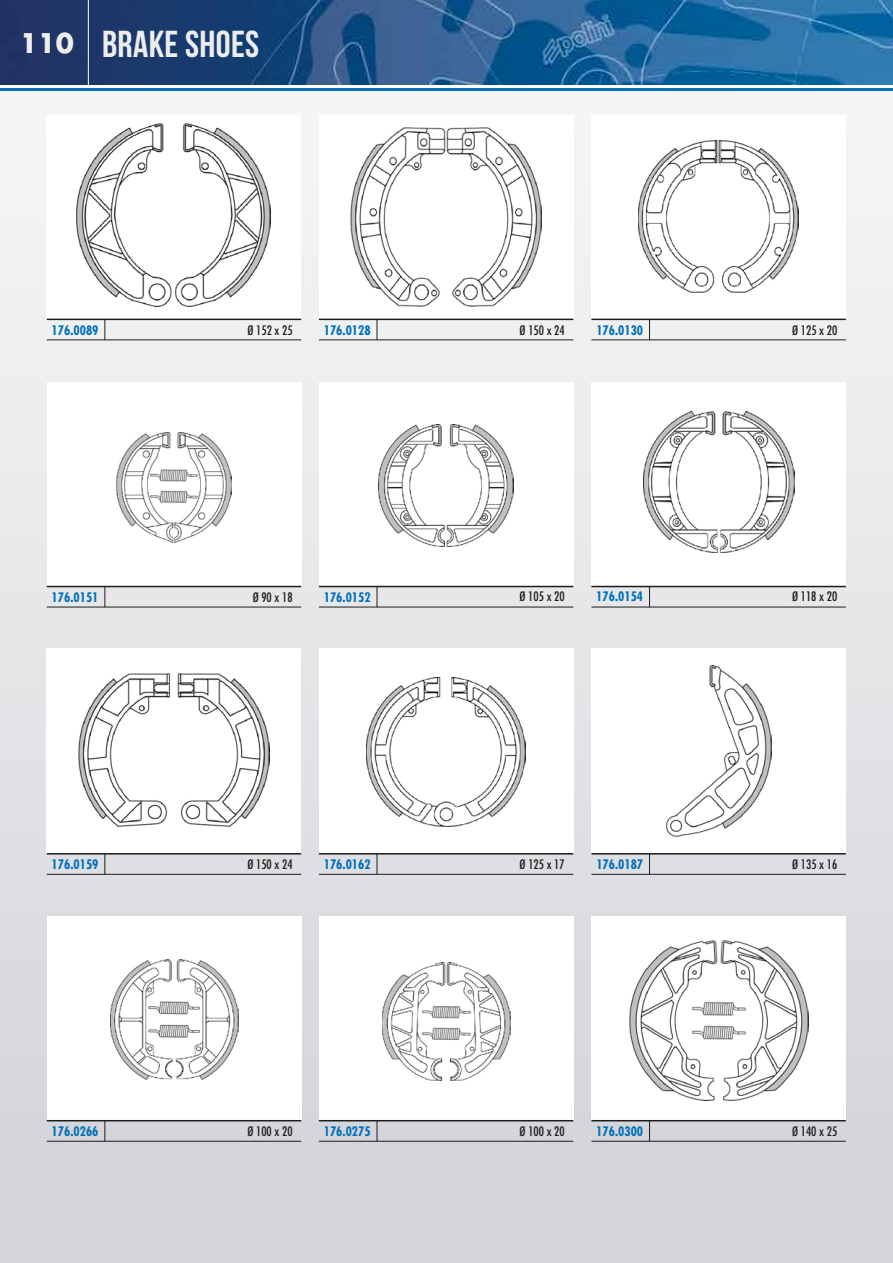
<style>
.page{position:relative;width:893px;height:1263px;background:#fff}
.page>*{position:absolute;margin:0;border:0;box-sizing:border-box;transform-origin:0 0}
.t1{font:700 37.5px "Bebas Neue";letter-spacing:.01em;color:#ededed}
.t2{font:700 condensed 12.75px "Futura LT";color:#006fb9}
.t3{font:condensed 12.75px "Futura LT";color:#1d1d1b}
.s1{font-family:"Futura LT";font-size:26.4px}
</style>
<div class="page">
<div style="left:0;top:90px;width:893px;height:1173px;background:linear-gradient(to bottom,#f6f6f6,#d1d2d8)"></div>
<img style="left:0;top:0;width:893px;height:85px">
<hr style="left:0;top:88px;width:893px;height:2px;background:#006fb9">
<hr style="left:88px;top:0;width:1px;height:87px;background:#fff">
<div style="left:47px;top:115px;width:254px;height:204px;background:#fff"></div>
<img style="left:77px;top:123px;width:194px;height:183px">
<div style="left:319px;top:115px;width:254px;height:204px;background:#fff"></div>
<img style="left:350px;top:128px;width:192px;height:178px">
<div style="left:591px;top:116px;width:255px;height:203px;background:#fff"></div>
<img style="left:639px;top:140px;width:159px;height:153px">
<div style="left:319px;top:382px;width:254px;height:203px;background:#fff"></div>
<img style="left:379px;top:424px;width:134px;height:122px">
<div style="left:47px;top:383px;width:254px;height:203px;background:#fff"></div>
<img style="left:117px;top:433px;width:115px;height:109px">
<div style="left:47px;top:649px;width:254px;height:204px;background:#fff"></div>
<img style="left:78px;top:673px;width:192px;height:153px">
<div style="left:591px;top:382px;width:255px;height:203px;background:#fff"></div>
<img style="left:643px;top:411px;width:151px;height:141px">
<div style="left:319px;top:649px;width:254px;height:204px;background:#fff"></div>
<img style="left:366px;top:678px;width:160px;height:148px">
<div style="left:591px;top:649px;width:255px;height:204px;background:#fff"></div>
<img style="left:666px;top:666px;width:105px;height:170px">
<div style="left:319px;top:916px;width:254px;height:204px;background:#fff"></div>
<img style="left:382px;top:963px;width:128px;height:118px">
<div style="left:47px;top:916px;width:254px;height:204px;background:#fff"></div>
<img style="left:110px;top:959px;width:128px;height:120px">
<div style="left:591px;top:916px;width:255px;height:204px;background:#fff"></div>
<img style="left:629px;top:940px;width:179px;height:160px">
<hr style="left:47px;top:319px;width:254px;height:1px;background:#1d1d1b">
<svg style="left:104px;top:320px;width:1px;height:19px"></svg>
<hr style="left:47px;top:339px;width:254px;height:1px;background:#1d1d1b">
<hr style="left:319px;top:319px;width:254px;height:1px;background:#1d1d1b">
<svg style="left:377px;top:320px;width:1px;height:19px"></svg>
<hr style="left:319px;top:339px;width:254px;height:1px;background:#1d1d1b">
<hr style="left:591px;top:319px;width:255px;height:1px;background:#1d1d1b">
<svg style="left:649px;top:320px;width:1px;height:19px"></svg>
<hr style="left:591px;top:339px;width:255px;height:1px;background:#1d1d1b">
<hr style="left:47px;top:586px;width:254px;height:1px;background:#1d1d1b">
<svg style="left:104px;top:587px;width:1px;height:20px"></svg>
<hr style="left:47px;top:607px;width:254px;height:1px;background:#1d1d1b">
<hr style="left:319px;top:586px;width:254px;height:1px;background:#1d1d1b">
<svg style="left:377px;top:587px;width:1px;height:20px"></svg>
<hr style="left:319px;top:607px;width:254px;height:1px;background:#1d1d1b">
<hr style="left:591px;top:586px;width:255px;height:1px;background:#1d1d1b">
<svg style="left:649px;top:587px;width:1px;height:20px"></svg>
<hr style="left:591px;top:607px;width:255px;height:1px;background:#1d1d1b">
<hr style="left:47px;top:853px;width:254px;height:1px;background:#1d1d1b">
<svg style="left:104px;top:854px;width:1px;height:20px"></svg>
<hr style="left:47px;top:874px;width:254px;height:1px;background:#1d1d1b">
<hr style="left:319px;top:853px;width:254px;height:1px;background:#1d1d1b">
<svg style="left:377px;top:854px;width:1px;height:20px"></svg>
<hr style="left:319px;top:874px;width:254px;height:1px;background:#1d1d1b">
<hr style="left:591px;top:853px;width:255px;height:1px;background:#1d1d1b">
<svg style="left:649px;top:854px;width:1px;height:20px"></svg>
<hr style="left:591px;top:874px;width:255px;height:1px;background:#1d1d1b">
<hr style="left:47px;top:1120px;width:254px;height:1px;background:#1d1d1b">
<svg style="left:104px;top:1121px;width:1px;height:20px"></svg>
<hr style="left:47px;top:1141px;width:254px;height:1px;background:#1d1d1b">
<hr style="left:319px;top:1120px;width:254px;height:1px;background:#1d1d1b">
<svg style="left:377px;top:1121px;width:1px;height:20px"></svg>
<hr style="left:319px;top:1141px;width:254px;height:1px;background:#1d1d1b">
<hr style="left:591px;top:1120px;width:255px;height:1px;background:#1d1d1b">
<svg style="left:649px;top:1121px;width:1px;height:20px"></svg>
<hr style="left:591px;top:1141px;width:255px;height:1px;background:#1d1d1b">
<h1 class="t1" style="left:20px;top:23px;width:241px"><span class="s1">110</span> BRAKE SHOES</h1>
<p class="t2" style="left:52px;top:322px;width:48px">176.0089</p>
<p class="t3" style="left:247px;top:322px;width:47px">Ø 152 x 25</p>
<p class="t2" style="left:324px;top:322px;width:48px">176.0128</p>
<p class="t3" style="left:520px;top:322px;width:47px">Ø 150 x 24</p>
<p class="t2" style="left:596px;top:322px;width:48px">176.0130</p>
<p class="t3" style="left:792px;top:323px;width:47px">Ø 125 x 20</p>
<p class="t2" style="left:52px;top:589px;width:48px">176.0151</p>
<p class="t3" style="left:253px;top:589px;width:41px">Ø 90 x 18</p>
<p class="t2" style="left:324px;top:589px;width:48px">176.0152</p>
<p class="t3" style="left:520px;top:589px;width:47px">Ø 105 x 20</p>
<p class="t2" style="left:596px;top:589px;width:48px">176.0154</p>
<p class="t3" style="left:792px;top:589px;width:47px">Ø 118 x 20</p>
<p class="t2" style="left:52px;top:856px;width:48px">176.0159</p>
<p class="t3" style="left:247px;top:856px;width:47px">Ø 150 x 24</p>
<p class="t2" style="left:324px;top:856px;width:48px">176.0162</p>
<p class="t3" style="left:520px;top:856px;width:47px">Ø 125 x 17</p>
<p class="t2" style="left:596px;top:856px;width:48px">176.0187</p>
<p class="t3" style="left:792px;top:856px;width:47px">Ø 135 x 16</p>
<p class="t2" style="left:52px;top:1123px;width:48px">176.0266</p>
<p class="t3" style="left:247px;top:1123px;width:47px">Ø 100 x 20</p>
<p class="t2" style="left:324px;top:1124px;width:48px">176.0275</p>
<p class="t3" style="left:520px;top:1124px;width:47px">Ø 100 x 20</p>
<p class="t2" style="left:596px;top:1123px;width:48px">176.0300</p>
<p class="t3" style="left:792px;top:1123px;width:47px">Ø 140 x 25</p>
</div>
